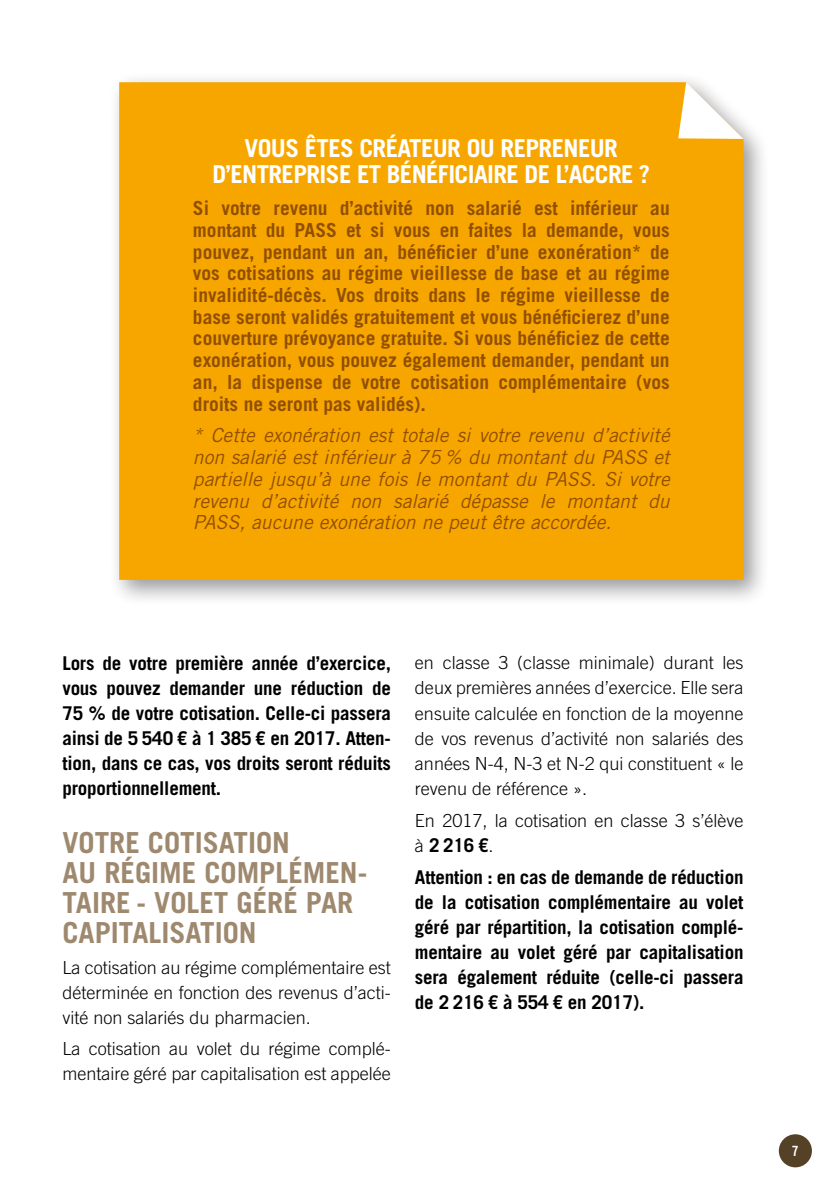
<style>
.page{position:relative;width:840px;height:1191px;background:#fff}
.page>*{position:absolute;margin:0;border:0;box-sizing:border-box;transform-origin:0 0}
.t1{font:700 29px/30px "Trade Gothic LT Std";color:#9e896f}
.t2{font:700 24.8px/26.4px "Trade Gothic LT Std";letter-spacing:-.025em;color:#fff;text-align:center}
.t3{font:700 19.4px/21.8px "Trade Gothic LT Std";color:#914f00;text-align:justify}
.t4{font:italic 19.4px/21.8px "Trade Gothic LT Std";color:#914f00;text-align:justify}
.t5{font:700 19px/25px "Trade Gothic LT Std";letter-spacing:-.01em;color:#000;text-align:justify}
.t6{font:300 18px/25px "Trade Gothic LT Std";color:#000;text-align:justify}
.t7{font:800 15.6px "Extreme Sans";color:#fff}
.s1{font-weight:300;font-size:18px}
</style>
<div class="page">
<div style="left:778px;top:1134px;width:33px;height:33px;background:#554125;border-radius:50%"></div>
<div style="left:109px;top:72px;width:661px;height:535px;background:#000;opacity:.4"></div>
<div style="left:119px;top:82px;width:624px;height:498px;background:#f7a600"></div>
<svg style="left:677px;top:82px;width:66px;height:57px"></svg>
<p class="t2" style="left:212px;top:134px;width:439px">VOUS ÊTES CRÉATEUR OU REPRENEUR<br>D’ENTREPRISE ET BÉNÉFICIAIRE DE L’ACCRE ?</p>
<p class="t3" style="left:193px;top:197px;width:478px">Si votre revenu d’activité non salarié est inférieur au montant du PASS et si vous en faites la demande, vous pouvez, pendant un an, bénéficier d’une exonération* de vos cotisations au régime vieillesse de base et au régime invalidité-décès. Vos droits dans le régime vieillesse de base seront validés gratuitement et vous bénéficierez d’une couverture prévoyance gratuite. Si vous bénéficiez de cette exonération, vous pouvez également demander, pendant un an, la dispense de votre cotisation complémentaire (vos droits ne seront pas validés).</p>
<p class="t4" style="left:193px;top:425px;width:478px">* Cette exonération est totale si votre revenu d’activité non salarié est inférieur à 75 % du montant du PASS et partielle jusqu’à une fois le montant du PASS. Si votre revenu d’activité non salarié dépasse le montant du PASS, aucune exonération ne peut être accordée.</p>
<p class="t5" style="left:62px;top:650px;width:330px">Lors de votre première année d’exercice, vous pouvez demander une réduction de 75 % de votre cotisation. Celle-ci passera ainsi de 5 540 € à 1 385 € en 2017. Atten&shy;tion, dans ce cas, vos droits seront réduits proportionnellement.</p>
<h1 class="t1" style="left:62px;top:827px;width:306px">VOTRE COTISATION<br>AU RÉGIME COMPLÉMEN-<br>TAIRE - VOLET GÉRÉ PAR<br>CAPITALISATION</h1>
<p class="t6" style="left:62px;top:954px;width:330px">La cotisation au régime complémentaire est déterminée en fonction des revenus d’acti&shy;vité non salariés du pharmacien.</p>
<p class="t6" style="left:62px;top:1035px;width:330px">La cotisation au volet du régime complé&shy;mentaire géré par capitalisation est appelée</p>
<p class="t6" style="left:415px;top:650px;width:330px">en classe 3 (classe minimale) durant les deux premières années d’exercice. Elle sera ensuite calculée en fonction de la moyenne de vos revenus d’activité non salariés des années N-4, N-3 et N-2 qui constituent « le revenu de référence ».</p>
<p class="t6" style="left:415px;top:807px;width:330px">En 2017, la cotisation en classe 3 s’élève</p>
<p class="t5" style="left:415px;top:828px;width:330px;line-height:32.4px"><span class="s1">à</span> 2 216 €<span class="s1">.<br></span>Attention : en cas de demande de réduction</p>
<p class="t5" style="left:415px;top:889px;width:330px">de la cotisation complémentaire au volet géré par répartition, la cotisation complé&shy;mentaire au volet géré par capitalisation sera également réduite (celle-ci passera de 2 216 € à 554 € en 2017).</p>
<p class="t7" style="left:791px;top:1141px;width:8px">7</p>
</div>
